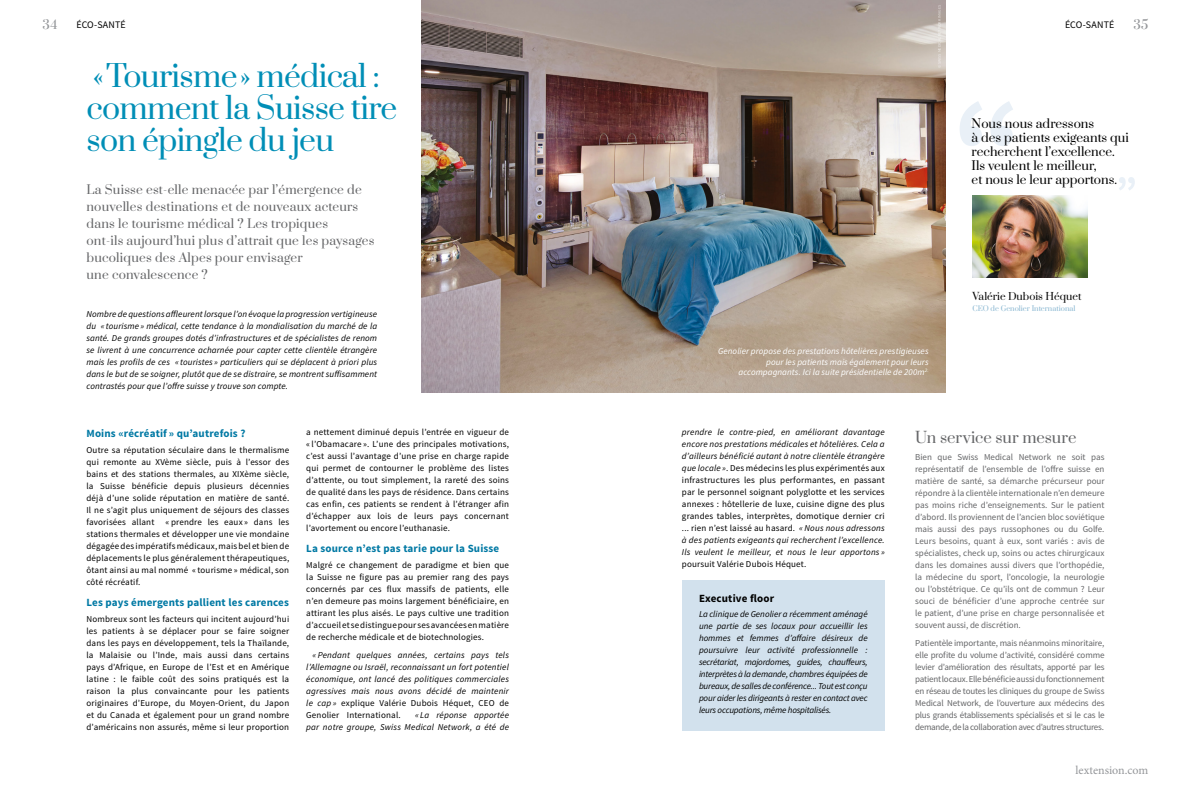
<style>
.page{position:relative;width:1191px;height:794px;background:#fff}
.page>*{position:absolute;margin:0;border:0;box-sizing:border-box;transform-origin:0 0}
.t1{font:30px/32px "Prata";letter-spacing:-.025em;color:#008eb6}
.t2{font:15px "Prata";letter-spacing:-.005em;color:#646567}
.t3{font:12px/17px "Prata";letter-spacing:.015em;color:#646567}
.t4{font:12px/14px "Prata";color:#000}
.t5{font:12px "Minion Pro";color:#949699}
.t6{font:12px "Prata";color:#949699}
.t7{font:700 11px "Source Sans Pro";letter-spacing:.015em;color:#0079a4}
.t8{font:700 11px "Source Sans Pro";letter-spacing:.015em;color:#000}
.t9{font:10px "Prata";color:#000}
.t10{font:10px "Source Sans Pro";letter-spacing:.01em;color:#000}
.t11{font:9px/12px "Source Sans Pro";letter-spacing:.02em;color:#000;text-align:justify}
.t12{font:italic 9px/12px "Source Sans Pro";letter-spacing:.02em;color:#000;text-align:justify}
.t13{font:9px/12px "Source Sans Pro";letter-spacing:-.01em;color:#646567;text-align:justify}
.t14{font:italic 9px/10.8px "Source Sans Pro";letter-spacing:.005em;color:#fff;text-align:right}
.t15{font:7px "Prata";color:#87b6d1}
.s1{font-style:normal}
</style>
<div class="page">
<img style="left:421px;top:0;width:524px;height:393px">
<img style="left:972px;top:196px;width:115px;height:81px">
<div style="left:682px;top:580px;width:202px;height:150px;background:#d2e1ed"></div>
<svg style="left:960px;top:101px;width:53px;height:45px"></svg>
<svg style="left:1119px;top:177px;width:15px;height:13px"></svg>
<h3 class="t6" style="left:43px;top:17px;width:16px">34</h3>
<p class="t10" style="left:77px;top:18px;width:51px">ÉCO-SANTÉ</p>
<p class="t10" style="left:1065px;top:18px;width:51px">ÉCO-SANTÉ</p>
<h3 class="t6" style="left:1133px;top:17px;width:17px">35</h3>
<h1 class="t1" style="left:86px;top:61px;width:312px">«Tourisme» médical : comment la Suisse tire son épingle du jeu</h1>
<p class="t3" style="left:86px;top:182px;width:289px">La Suisse est-elle menacée par l’émergence de nouvelles destinations et de nouveaux acteurs dans le tourisme médical ? Les tropiques<br>ont-ils aujourd’hui plus d’attrait que les paysages bucoliques des Alpes pour envisager<br>une convalescence ?</p>
<p class="t12" style="left:86px;top:308px;width:292px">Nombre de questions affleurent lorsque l’on évoque la progression vertigineuse du « tourisme » médical, cette tendance à la mondialisation du marché de la santé. De grands groupes dotés d’infrastructures et de spécialistes de renom se livrent à une concurrence acharnée pour capter cette clientèle étrangère mais les profils de ces « touristes » particuliers qui se déplacent à priori plus dans le but de se soigner, plutôt que de se distraire, se montrent suffisamment contrastés pour que l’offre suisse y trouve son compte.</p>
<p class="t7" style="left:86px;top:426px;width:160px">Moins «récréatif » qu’autrefois ?</p>
<p class="t11" style="left:86px;top:444px;width:204px">Outre sa réputation séculaire dans le thermalisme qui remonte au XVème siècle, puis à l’essor des bains et des stations thermales, au XIXème siècle, la Suisse bénéficie depuis plusieurs décennies déjà d’une solide réputation en matière de santé.<br>Il ne s’agit plus uniquement de séjours des classes favorisées allant « prendre les eaux » dans les stations thermales et développer une vie mondaine dégagée des impératifs médicaux, mais bel et bien de déplacements le plus généralement thérapeutiques, ôtant ainsi au mal nommé « tourisme » médical, son côté récréatif.</p>
<p class="t7" style="left:86px;top:595px;width:204px">Les pays émergents pallient les carences</p>
<p class="t11" style="left:86px;top:613px;width:204px">Nombreux sont les facteurs qui incitent aujourd’hui les patients à se déplacer pour se faire soigner dans les pays en développement, tels la Thaïlande, la Malaisie ou l’Inde, mais aussi dans certains pays d’Afrique, en Europe de l’Est et en Amérique latine : le faible coût des soins pratiqués est la raison la plus convaincante pour les patients originaires d’Europe, du Moyen-Orient, du Japon et du Canada et également pour un grand nombre d’américains non assurés, même si leur proportion</p>
<p class="t11" style="left:306px;top:426px;width:204px">a nettement diminué depuis l’entrée en vigueur de « l’Obamacare ». L’une des principales motivations, c’est aussi l’avantage d’une prise en charge rapide qui permet de contourner le problème des listes d’attente, ou tout simplement, la rareté des soins de qualité dans les pays de résidence. Dans certains cas enfin, ces patients se rendent à l’étranger afin d’échapper aux lois de leurs pays concernant l’avortement ou encore l’euthanasie.</p>
<p class="t7" style="left:306px;top:541px;width:195px">La source n’est pas tarie pour la Suisse</p>
<p class="t11" style="left:306px;top:559px;width:204px">Malgré ce changement de paradigme et bien que la Suisse ne figure pas au premier rang des pays concernés par ces flux massifs de patients, elle n’en demeure pas moins largement bénéficiaire, en attirant les plus aisés. Le pays cultive une tradition d’accueil et se distingue pour ses avancées en matière de recherche médicale et de biotechnologies.</p>
<p class="t12" style="left:306px;top:649px;width:204px;text-indent:6px">« Pendant quelques années, certains pays tels l’Allemagne ou Israël, reconnaissant un fort potentiel économique, ont lancé des politiques commerciales agressives mais nous avons décidé de maintenir le cap » <span class="s1">explique Valérie Dubois Héquet, CEO de Genolier International.</span></p>
<p class="t12" style="left:306px;top:708px;width:204px;text-align:right">« La réponse apportée<br>par notre groupe, Swiss Medical Network, a été de</p>
<h3 class="t4" style="left:971px;top:117px;width:159px">Nous nous adressons<br>à des patients exigeants qui recherchent l’excellence.<br>Ils veulent le meilleur,<br>et nous le leur apportons.</h3>
<p class="t14" style="left:718px;top:345px;width:212px">Genolier propose des prestations hôtelières prestigieuses pour les patients mais également pour leurs accompagnants. Ici la suite présidentielle de 200m<sup>2.</sup></p>
<p class="t9" style="left:972px;top:289px;width:110px">Valérie Dubois Héquet</p>
<p class="t15" style="left:972px;top:303px;width:104px">CEO de Genolier International</p>
<p class="t12" style="left:682px;top:426px;width:204px">prendre le contre-pied, en améliorant davantage encore nos prestations médicales et hôtelières. Cela a d’ailleurs bénéficié autant à notre clientèle étrangère que locale »<span class="s1">. Des médecins les plus expérimentés aux infrastructures les plus performantes, en passant par le personnel soignant polyglotte et les services annexes : hôtellerie de luxe, cuisine digne des plus grandes tables, interprètes, domotique dernier cri ... rien n’est laissé au hasard.</span> « Nous nous adressons à des patients exigeants qui recherchent l’excellence.<br>Ils veulent le meilleur, et nous le leur apportons »</p>
<p class="t11" style="left:682px;top:558px;width:126px">poursuit Valérie Dubois Héquet.</p>
<p class="t8" style="left:699px;top:591px;width:77px">Executive floor</p>
<p class="t12" style="left:699px;top:608px;width:170px">La clinique de Genolier a récemment aménagé une partie de ses locaux pour accueillir les hommes et femmes d’affaire désireux de poursuivre leur activité professionnelle : secrétariat, majordomes, guides, chauffeurs, interprètes à la demande, chambres équipées de bureaux, de salles de conférence... Tout est conçu pour aider les dirigeants à rester en contact avec leurs occupations, même hospitalisés.</p>
<h2 class="t2" style="left:915px;top:428px;width:163px">Un service sur mesure</h2>
<p class="t13" style="left:915px;top:451px;width:191px">Bien que Swiss Medical Network ne soit pas représentatif de l’ensemble de l’offre suisse en matière de santé, sa démarche précurseur pour répondre à la clientèle internationale n’en demeure pas moins riche d’enseignements. Sur le patient d’abord. Ils proviennent de l’ancien bloc soviétique mais aussi des pays russophones ou du Golfe.<br>Leurs besoins, quant à eux, sont variés : avis de spécialistes, check up, soins ou actes chirurgicaux dans les domaines aussi divers que l’orthopédie, la médecine du sport, l’oncologie, la neurologie ou l’obstétrique. Ce qu’ils ont de commun ? Leur souci de bénéficier d’une approche centrée sur le patient, d’une prise en charge personnalisée et souvent aussi, de discrétion.</p>
<p class="t13" style="left:915px;top:637px;width:191px">Patientèle importante, mais néanmoins minoritaire, elle profite du volume d’activité, considéré comme levier d’amélioration des résultats, apporté par les patient locaux. Elle bénéficie aussi du fonctionnement en réseau de toutes les cliniques du groupe de Swiss Medical Network, de l’ouverture aux médecins des plus grands établissements spécialisés et si le cas le demande, de la collaboration avec d’autres structures.</p>
<h3 class="t5" style="left:1075px;top:762px;width:74px">lextension.com</h3>
</div>
